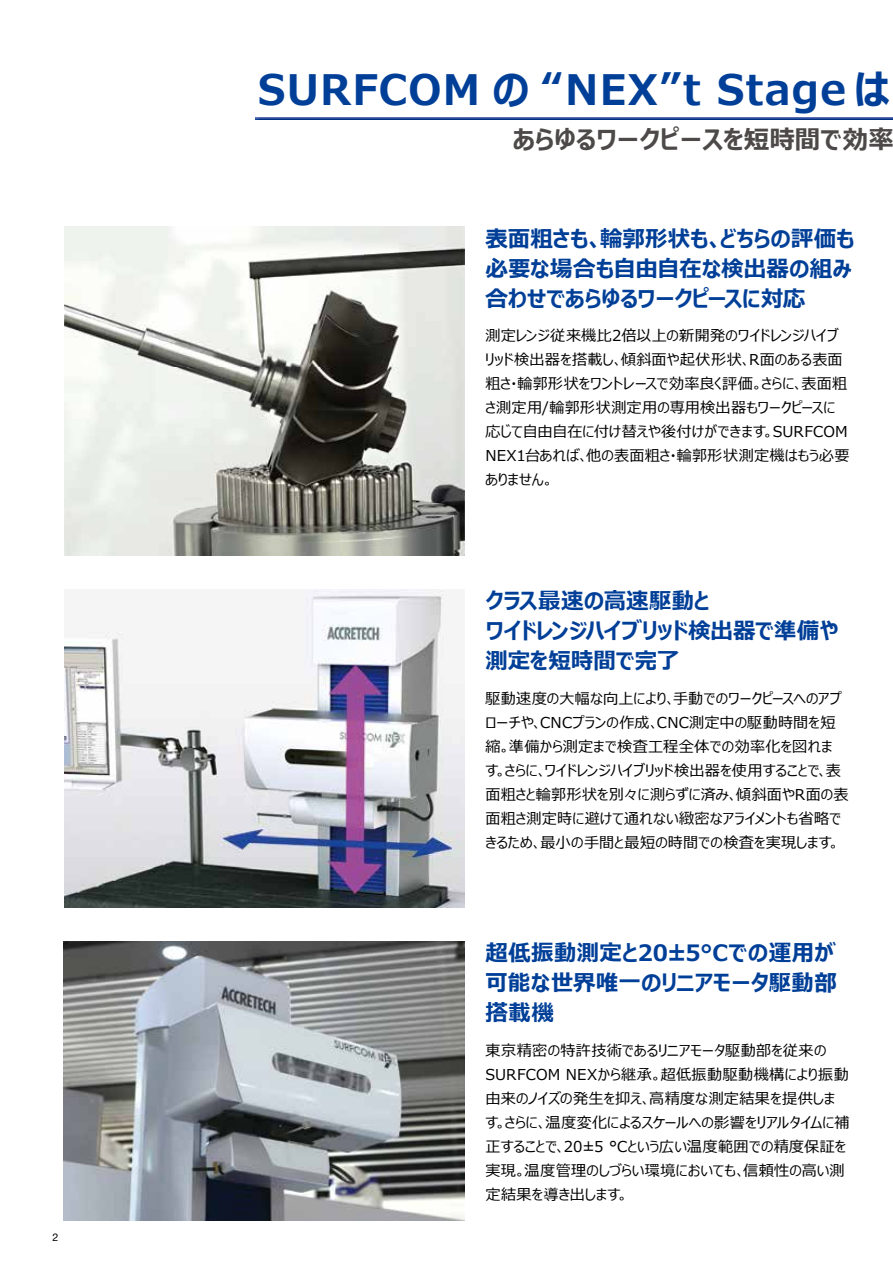
<style>
.page{position:relative;width:893px;height:1263px;background:#fff}
.page>*{position:absolute;margin:0;border:0;box-sizing:border-box;transform-origin:0 0}
.t1{font:700 42px "Meiryo UI";letter-spacing:.03em;color:#003f98}
.t2{font:700 25.5px "Meiryo UI";color:#4c4948}
.t3{font:700 22.5px/30px "Meiryo UI";letter-spacing:-.005em;color:#003f98}
.t4{font:15px/24px "Meiryo UI";letter-spacing:.01em;color:#000}
.t5{font:10.65px "Helvetica Neue";color:#000}
</style>
<div class="page">
<img style="left:255px;top:118px;width:638px;height:2px">
<img style="left:64px;top:227px;width:400px;height:328px">
<img style="left:64px;top:589px;width:400px;height:318px">
<img style="left:64px;top:942px;width:400px;height:278px">
<p class="t5" style="left:53px;top:1231px;width:7px">2</p>
<h1 class="t1" style="left:258px;top:60px;width:634px">SURFCOM の “NEX”t Stage は</h1>
<h2 class="t2" style="left:512px;top:122px;width:383px">あらゆるワークピースを短時間で効率</h2>
<h3 class="t3" style="left:485px;top:225px;width:371px">表面粗さも、輪郭形状も、どちらの評価も必要な場合も自由自在な検出器の組み合わせであらゆるワークピースに対応</h3>
<p class="t4" style="left:485px;top:324px;width:366px">測定レンジ従来機比2倍以上の新開発のワイドレンジハイブリッド検出器を搭載し、傾斜面や起伏形状、R面のある表面粗さ・輪郭形状をワントレースで効率良く評価。さらに、表面粗さ測定用/輪郭形状測定用の専用検出器もワークピースに応じて自由自在に付け替えや後付けができます。SURFCOM<br>NEX1台あれば、他の表面粗さ・輪郭形状測定機はもう必要ありません。</p>
<h3 class="t3" style="left:485px;top:587px;width:354px">クラス最速の高速駆動と<br>ワイドレンジハイブリッド検出器で準備や測定を短時間で完了</h3>
<p class="t4" style="left:485px;top:687px;width:365px">駆動速度の大幅な向上により、手動でのワークピースへのアプローチや、CNCプランの作成、CNC測定中の駆動時間を短縮。準備から測定まで検査工程全体での効率化を図れます。さらに、ワイドレンジハイブリッド検出器を使用することで、表面粗さと輪郭形状を別々に測らずに済み、傾斜面やR面の表面粗さ測定時に避けて通れない緻密なアライメントも省略できるため、最小の手間と最短の時間での検査を実現します。</p>
<h3 class="t3" style="left:485px;top:939px;width:353px;text-align:justify">超低振動測定と20±5°Cでの運用が可能な世界唯一のリニアモータ駆動部搭載機</h3>
<p class="t4" style="left:485px;top:1039px;width:366px">東京精密の特許技術であるリニアモータ駆動部を従来の<br>SURFCOM NEXから継承。超低振動駆動機構により振動由来のノイズの発生を抑え、高精度な測定結果を提供します。さらに、温度変化によるスケールへの影響をリアルタイムに補正することで、20±5 °Cという広い温度範囲での精度保証を実現。温度管理のしづらい環境においても、信頼性の高い測定結果を導き出します。</p>
</div>
